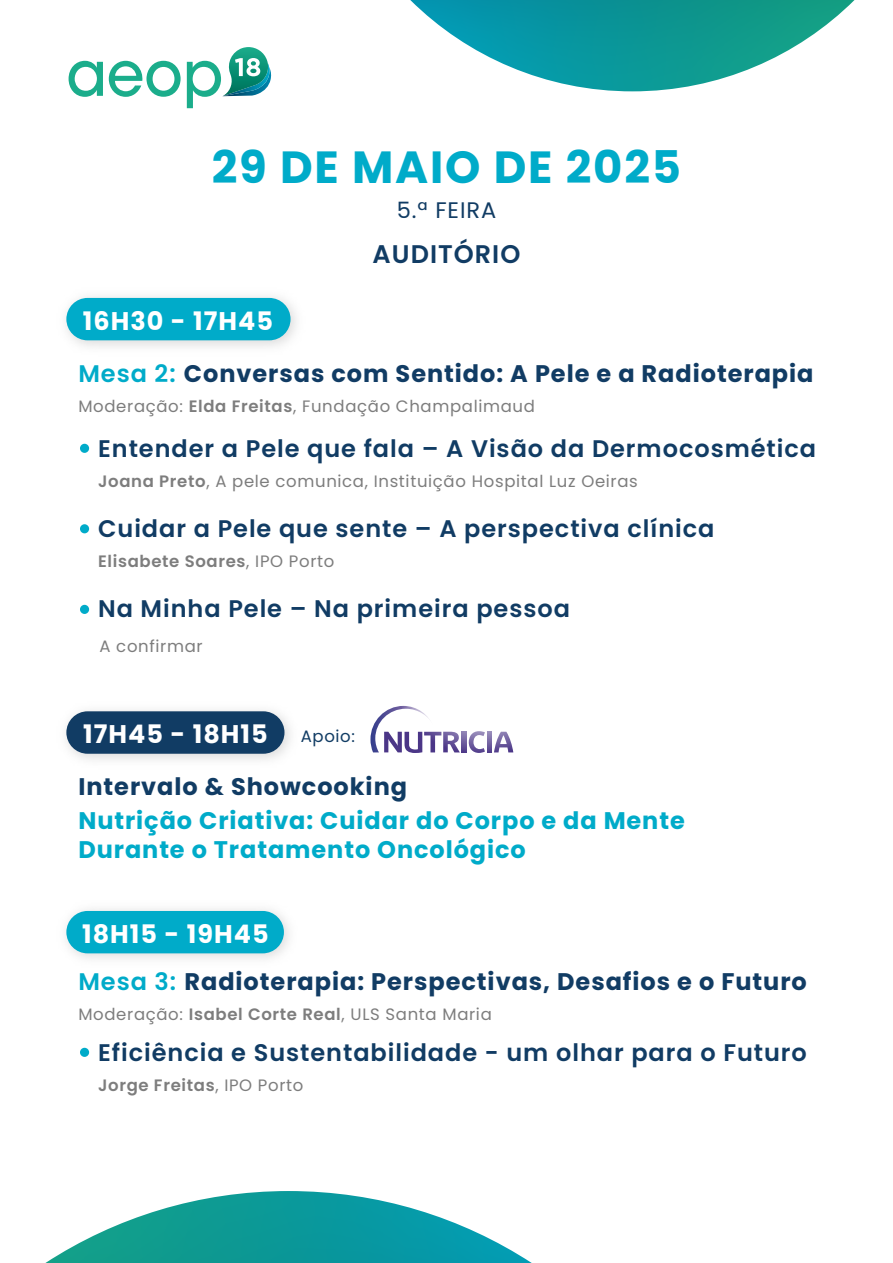
<style>
.page{position:relative;width:893px;height:1263px;background:#fff}
.page>*{position:absolute;margin:0;border:0;box-sizing:border-box;transform-origin:0 0}
.t1{font:500 62.55px "ITC Avant Garde Std";color:#1bad8b;scale:.94 1}
.t2{font:700 45px "Poppins";letter-spacing:.04em;color:#00abc9}
.t3{font:700 25.5px "Poppins";letter-spacing:.04em;color:#fff}
.t4{font:600 25.5px "Poppins";letter-spacing:.04em;color:#113c64}
.t5{font:600 24px "Poppins";letter-spacing:.04em;color:#113c64}
.t6{font:700 24px "Poppins";letter-spacing:.04em;color:#113c64}
.t7{font:700 24px/28.5px "Poppins";letter-spacing:.04em;color:#00abc9}
.t8{font:22.5px "Poppins";letter-spacing:.04em;color:#113c64}
.t9{font:16.5px "Poppins";letter-spacing:.04em;color:#7d7d7d}
.t10{font:600 16.5px "Poppins";letter-spacing:.04em;color:#7d7d7d}
.t11{font:16.5px "Poppins";letter-spacing:.04em;color:#113c64}
.s1{font-weight:600;color:#00abc9}
.s2{font-weight:600}
.s3{font-weight:400}
</style>
<div class="page">
<svg style="left:45px;top:1191px;width:487px;height:72px"></svg>
<svg style="left:410px;top:0;width:444px;height:91px"></svg>
<svg style="left:223px;top:47px;width:48px;height:49px"></svg>
<img style="left:65px;top:909px;width:224px;height:50px">
<div style="left:66px;top:911px;width:218px;height:42px;background:#00abc9;border-radius:21px"></div>
<div style="left:80px;top:1048px;width:9px;height:9px;background:#00abc9;border-radius:50%"></div>
<img style="left:66px;top:296px;width:230px;height:51px">
<div style="left:66px;top:298px;width:225px;height:42px;background:#00abc9;border-radius:21px"></div>
<div style="left:80px;top:444px;width:9px;height:9px;background:#00abc9;border-radius:50%"></div>
<div style="left:80px;top:524px;width:9px;height:9px;background:#00abc9;border-radius:50%"></div>
<div style="left:80px;top:605px;width:9px;height:9px;background:#00abc9;border-radius:50%"></div>
<svg style="left:487px;top:732px;width:5px;height:20px"></svg>
<svg style="left:494px;top:732px;width:19px;height:20px"></svg>
<svg style="left:469px;top:731px;width:16px;height:22px"></svg>
<svg style="left:462px;top:732px;width:4px;height:20px"></svg>
<svg style="left:370px;top:706px;width:90px;height:47px"></svg>
<img style="left:66px;top:710px;width:224px;height:50px">
<div style="left:66px;top:711px;width:218px;height:43px;background:#113c64;border-radius:21px"></div>
<h1 class="t1" style="left:66px;top:34px;width:168px">aeop</h1>
<h2 class="t2" style="left:212px;top:141px;width:471px">29 DE MAIO DE 2025</h2>
<p class="t8" style="left:397px;top:197px;width:101px">5.ª FEIRA</p>
<p class="t4" style="left:373px;top:239px;width:149px">AUDITÓRIO</p>
<p class="t3" style="left:83px;top:306px;width:192px">16H30 - 17H45</p>
<p class="t6" style="left:78px;top:359px;width:737px"><span class="s1">Mesa 2:</span> Conversas com Sentido: A Pele e a Radioterapia</p>
<p class="t9" style="left:78px;top:396px;width:458px">Moderação: <span class="s2">Elda Freitas</span>, Fundação Champalimaud</p>
<p class="t5" style="left:98px;top:435px;width:720px">Entender a Pele que fala – A Visão da Dermocosmética</p>
<p class="t9" style="left:98px;top:472px;width:541px"><span class="s2">Joana Preto</span>, A pele comunica, Instituição Hospital Luz Oeiras</p>
<p class="t5" style="left:98px;top:515px;width:618px">Cuidar a Pele que sente – A perspectiva clínica</p>
<p class="t10" style="left:98px;top:552px;width:238px">Elisabete Soares<span class="s3">, IPO Porto</span></p>
<p class="t5" style="left:98px;top:595px;width:473px">Na Minha Pele – Na primeira pessoa</p>
<p class="t9" style="left:99px;top:637px;width:105px">A confirmar</p>
<p class="t3" style="left:83px;top:719px;width:186px">17H45 - 18H15</p>
<p class="t11" style="left:301px;top:726px;width:56px">Apoio:</p>
<p class="t6" style="left:78px;top:772px;width:330px">Intervalo &amp; Showcooking</p>
<p class="t7" style="left:78px;top:807px;width:608px">Nutrição Criativa: Cuidar do Corpo e da Mente<br>Durante o Tratamento Oncológico</p>
<p class="t3" style="left:82px;top:919px;width:188px">18H15 - 19H45</p>
<p class="t6" style="left:78px;top:968px;width:730px"><span class="s1">Mesa 3:</span> Radioterapia: Perspectivas, Desafios e o Futuro</p>
<p class="t9" style="left:78px;top:1005px;width:415px">Moderação: <span class="s2">Isabel Corte Real</span>, ULS Santa Maria</p>
<p class="t5" style="left:98px;top:1039px;width:710px">Eficiência e Sustentabilidade - um olhar para o Futuro</p>
<p class="t10" style="left:98px;top:1076px;width:207px">Jorge Freitas<span class="s3">, IPO Porto</span></p>
</div>
